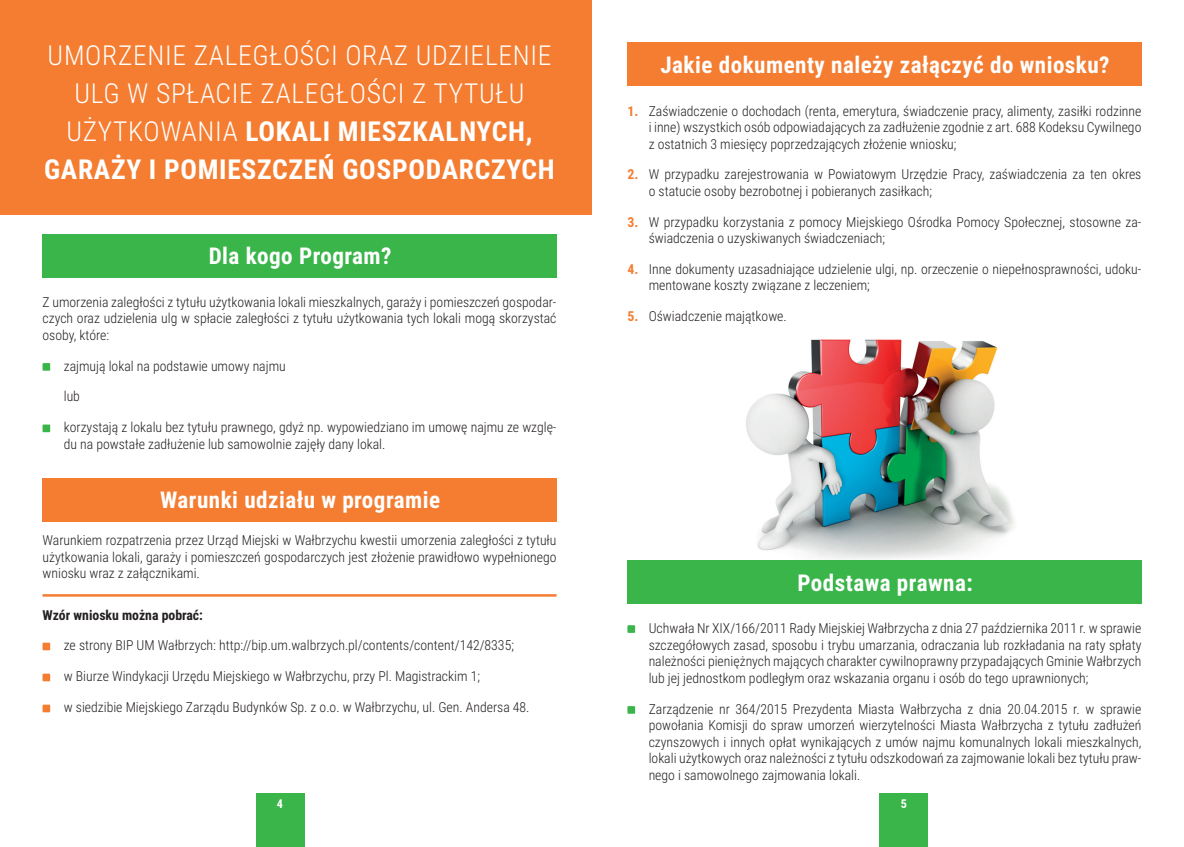
<style>
.page{position:relative;width:1184px;height:847px;background:#fff}
.page>*{position:absolute;margin:0;border:0;box-sizing:border-box;transform-origin:0 0}
.t1{font:300 27.5px/38px "Roboto Condensed";letter-spacing:.025em;color:#fff;text-align:center}
.t2{font:700 23.12px "Roboto Condensed";letter-spacing:.02em;color:#fff}
.t3{font:300 13.75px/16.5px "Roboto Condensed";color:#231f20;text-align:justify}
.t4{font:700 13.75px "Roboto Condensed";color:#231f20}
.t5{font:700 13.75px "Roboto Condensed";color:#f47d31}
.t6{font:700 12.12px "Roboto Condensed";color:#fff}
.s1{font-weight:700}
</style>
<div class="page">
<div style="left:256px;top:793px;width:48px;height:54px;background:#3ab54a"></div>
<div style="left:880px;top:793px;width:48px;height:54px;background:#3ab54a"></div>
<img style="left:746px;top:339px;width:268px;height:221px">
<div style="left:0;top:0;width:592px;height:214px;background:#f47d31"></div>
<div style="left:43px;top:234px;width:513px;height:43px;background:#3ab54a"></div>
<div style="left:43px;top:478px;width:513px;height:43px;background:#f47d31"></div>
<div style="left:627px;top:43px;width:514px;height:43px;background:#f47d31"></div>
<hr style="left:43px;top:594px;width:513px;height:3px;background:#f47d31">
<div style="left:43px;top:363px;width:7px;height:8px;background:#3ab54a"></div>
<div style="left:43px;top:643px;width:7px;height:7px;background:#f47d31"></div>
<div style="left:43px;top:674px;width:7px;height:7px;background:#f47d31"></div>
<div style="left:43px;top:705px;width:7px;height:7px;background:#f47d31"></div>
<div style="left:627px;top:560px;width:514px;height:44px;background:#3ab54a"></div>
<div style="left:627px;top:625px;width:8px;height:8px;background:#3ab54a"></div>
<div style="left:627px;top:706px;width:8px;height:8px;background:#3ab54a"></div>
<div style="left:43px;top:424px;width:7px;height:8px;background:#3ab54a"></div>
<h1 class="t1" style="left:44px;top:35px;width:512px">UMORZENIE ZALEGŁOŚCI ORAZ UDZIELENIE ULG W SPŁACIE ZALEGŁOŚCI Z TYTUŁU UŻYTKOWANIA <span class="s1">LOKALI MIESZKALNYCH, GARAŻY I POMIESZCZEŃ GOSPODARCZYCH</span></h1>
<h2 class="t2" style="left:209px;top:240px;width:184px">Dla kogo Program?</h2>
<p class="t3" style="left:43px;top:293px;width:515px">Z umorzenia zaległości z tytułu użytkowania lokali mieszkalnych, garaży i pomieszczeń gospodar&shy;czych oraz udzielenia ulg w spłacie zaległości z tytułu użytkowania tych lokali mogą skorzystać osoby, które:</p>
<p class="t3" style="left:46px;top:357px;width:241px">• zajmują lokal na podstawie umowy najmu</p>
<p class="t3" style="left:64px;top:388px;width:18px">lub</p>
<p class="t3" style="left:64px;top:418px;width:494px;text-indent:-18px">• korzystają z lokalu bez tytułu prawnego, gdyż np. wypowiedziano im umowę najmu ze wzglę&shy;du na powstałe zadłużenie lub samowolnie zajęły dany lokal.</p>
<h2 class="t2" style="left:160px;top:484px;width:281px">Warunki udziału w programie</h2>
<p class="t3" style="left:43px;top:532px;width:515px">Warunkiem rozpatrzenia przez Urząd Miejski w Wałbrzychu kwestii umorzenia zaległości z tytułu użytkowania lokali, garaży i pomieszczeń gospodarczych jest złożenie prawidłowo wypełnionego wniosku wraz z załącznikami.</p>
<p class="t4" style="left:43px;top:605px;width:162px">Wzór wniosku można pobrać:</p>
<p class="t3" style="left:46px;top:637px;width:469px">• ze strony BIP UM Wałbrzych: http://bip.um.walbrzych.pl/contents/content/142/8335;</p>
<p class="t3" style="left:46px;top:667px;width:435px">• w Biurze Windykacji Urzędu Miejskiego w Wałbrzychu, przy Pl. Magistrackim 1;</p>
<p class="t3" style="left:46px;top:698px;width:485px">• w siedzibie Miejskiego Zarządu Budynków Sp. z o.o. w Wałbrzychu, ul. Gen. Andersa 48.</p>
<p class="t5" style="left:627px;top:101px;width:12px">1.</p>
<p class="t5" style="left:627px;top:165px;width:12px">2.</p>
<p class="t5" style="left:627px;top:212px;width:12px">3.</p>
<p class="t5" style="left:627px;top:259px;width:12px">4.</p>
<p class="t5" style="left:627px;top:306px;width:12px">5.</p>
<h2 class="t2" style="left:660px;top:49px;width:451px">Jakie dokumenty należy załączyć do wniosku?</h2>
<p class="t3" style="left:648px;top:102px;width:494px">Zaświadczenie o dochodach (renta, emerytura, świadczenie pracy, alimenty, zasiłki rodzinne i inne) wszystkich osób odpowiadających za zadłużenie zgodnie z art. 688 Kodeksu Cywilnego z ostatnich 3 miesięcy poprzedzających złożenie wniosku;</p>
<p class="t3" style="left:648px;top:166px;width:494px">W przypadku zarejestrowania w Powiatowym Urzędzie Pracy, zaświadczenia za ten okres o statucie osoby bezrobotnej i pobieranych zasiłkach;</p>
<p class="t3" style="left:648px;top:213px;width:494px">W przypadku korzystania z pomocy Miejskiego Ośrodka Pomocy Społecznej, stosowne za&shy;świadczenia o uzyskiwanych świadczeniach;</p>
<p class="t3" style="left:648px;top:260px;width:494px">Inne dokumenty uzasadniające udzielenie ulgi, np. orzeczenie o niepełnosprawności, udoku&shy;mentowane koszty związane z leczeniem;</p>
<p class="t3" style="left:648px;top:307px;width:140px">Oświadczenie majątkowe.</p>
<h2 class="t2" style="left:797px;top:566px;width:177px">Podstawa prawna:</h2>
<p class="t3" style="left:648px;top:620px;width:494px;text-indent:-18px">• Uchwała Nr XIX/166/2011 Rady Miejskiej Wałbrzycha z dnia 27 października 2011 r. w sprawie szczegółowych zasad, sposobu i trybu umarzania, odraczania lub rozkładania na raty spłaty należności pieniężnych mających charakter cywilnoprawny przypadających Gminie Wałbrzych lub jej jednostkom podległym oraz wskazania organu i osób do tego uprawnionych;</p>
<p class="t3" style="left:648px;top:700px;width:494px;text-indent:-18px">• Zarządzenie nr 364/2015 Prezydenta Miasta Wałbrzycha z dnia 20.04.2015 r. w sprawie powołania Komisji do spraw umorzeń wierzytelności Miasta Wałbrzycha z tytułu zadłużeń czynszowych i innych opłat wynikających z umów najmu komunalnych lokali mieszkalnych, lokali użytkowych oraz należności z tytułu odszkodowań za zajmowanie lokali bez tytułu praw&shy;nego i samowolnego zajmowania lokali.</p>
<p class="t6" style="left:277px;top:795px;width:8px">4</p>
<p class="t6" style="left:900px;top:795px;width:8px">5</p>
</div>
